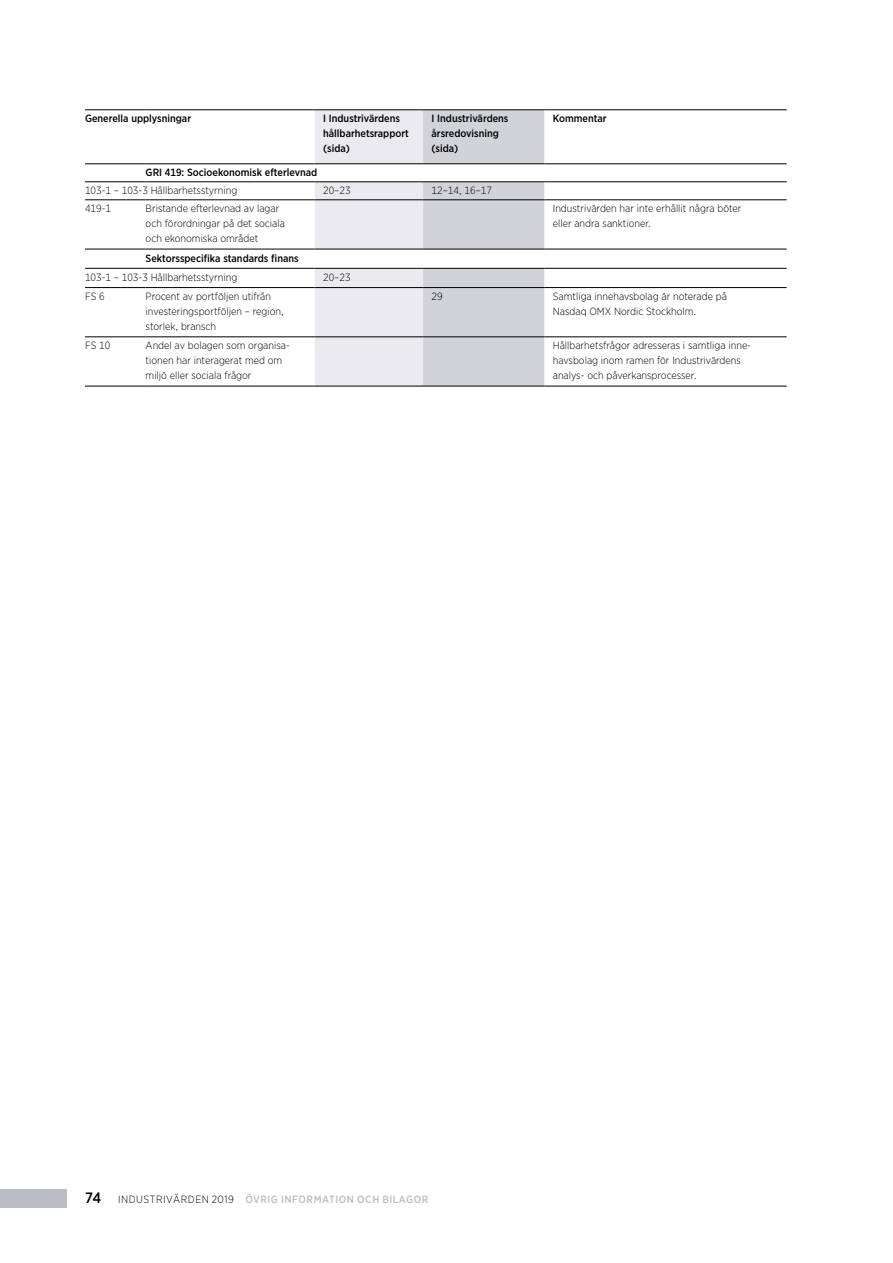
<style>
.page{position:relative;width:893px;height:1263px;background:#fff}
.page>*{position:absolute;margin:0;border:0;box-sizing:border-box;transform-origin:0 0}
.Tabelltext{font:300 10.5px/15px "Gotham Narrow";color:#000}
.Tabelltext-2{font:500 10.5px "Gotham Narrow";color:#000}
.t1{font:500 10.5px "Gotham Narrow";letter-spacing:.05em;color:#babdc6}
.s1{font-size:15px;color:#000}
.s2{font-weight:300;color:#000}
</style>
<div class="page">
<div style="left:0;top:1190px;width:67px;height:18px;background:#babdc6"></div>
<svg style="left:315px;top:111px;width:229px;height:275px"></svg>
<hr style="left:85px;top:337px;width:61px;height:1px;background:#000">
<hr style="left:146px;top:337px;width:169px;height:1px;background:#000">
<hr style="left:315px;top:337px;width:108px;height:1px;background:#000">
<hr style="left:423px;top:337px;width:121px;height:1px;background:#000">
<hr style="left:544px;top:337px;width:243px;height:1px;background:#000">
<hr style="left:85px;top:164px;width:61px;height:1px;background:#000">
<hr style="left:146px;top:164px;width:169px;height:1px;background:#000">
<hr style="left:315px;top:164px;width:108px;height:1px;background:#000">
<hr style="left:423px;top:164px;width:121px;height:1px;background:#000">
<hr style="left:544px;top:164px;width:243px;height:1px;background:#000">
<hr style="left:85px;top:182px;width:61px;height:1px;background:#000">
<hr style="left:146px;top:182px;width:169px;height:1px;background:#000">
<hr style="left:315px;top:182px;width:108px;height:1px;background:#000">
<hr style="left:423px;top:182px;width:121px;height:1px;background:#000">
<hr style="left:544px;top:182px;width:243px;height:1px;background:#000">
<hr style="left:85px;top:200px;width:61px;height:1px;background:#000">
<hr style="left:146px;top:200px;width:169px;height:1px;background:#000">
<hr style="left:315px;top:200px;width:108px;height:1px;background:#000">
<hr style="left:423px;top:200px;width:121px;height:1px;background:#000">
<hr style="left:544px;top:200px;width:243px;height:1px;background:#000">
<hr style="left:85px;top:249px;width:61px;height:1px;background:#000">
<hr style="left:146px;top:249px;width:169px;height:1px;background:#000">
<hr style="left:315px;top:249px;width:108px;height:1px;background:#000">
<hr style="left:423px;top:249px;width:121px;height:1px;background:#000">
<hr style="left:544px;top:249px;width:243px;height:1px;background:#000">
<hr style="left:85px;top:268px;width:61px;height:1px;background:#000">
<hr style="left:146px;top:268px;width:169px;height:1px;background:#000">
<hr style="left:315px;top:268px;width:108px;height:1px;background:#000">
<hr style="left:423px;top:268px;width:121px;height:1px;background:#000">
<hr style="left:544px;top:268px;width:243px;height:1px;background:#000">
<hr style="left:85px;top:287px;width:61px;height:1px;background:#000">
<hr style="left:146px;top:287px;width:169px;height:1px;background:#000">
<hr style="left:315px;top:287px;width:108px;height:1px;background:#000">
<hr style="left:423px;top:287px;width:121px;height:1px;background:#000">
<hr style="left:544px;top:287px;width:243px;height:1px;background:#000">
<hr style="left:85px;top:386px;width:61px;height:1px;background:#000">
<hr style="left:146px;top:386px;width:169px;height:1px;background:#000">
<hr style="left:315px;top:386px;width:108px;height:1px;background:#000">
<hr style="left:423px;top:386px;width:121px;height:1px;background:#000">
<hr style="left:544px;top:386px;width:243px;height:1px;background:#000">
<hr style="left:85px;top:110px;width:61px;height:1px;background:#000">
<hr style="left:146px;top:110px;width:169px;height:1px;background:#000">
<hr style="left:315px;top:110px;width:108px;height:1px;background:#000">
<hr style="left:423px;top:110px;width:121px;height:1px;background:#000">
<hr style="left:544px;top:110px;width:243px;height:1px;background:#000">
<p class="Tabelltext-2" style="left:85px;top:112px;width:108px">Generella upplysningar</p>
<p class="Tabelltext-2" style="left:323px;top:112px;width:78px">I Industrivärdens</p>
<p class="Tabelltext-2" style="left:323px;top:127px;width:87px">hållbarhetsrapport</p>
<p class="Tabelltext-2" style="left:323px;top:142px;width:28px">(sida)</p>
<p class="Tabelltext-2" style="left:432px;top:112px;width:78px">I Industrivärdens</p>
<p class="Tabelltext-2" style="left:432px;top:127px;width:69px">årsredovisning</p>
<p class="Tabelltext-2" style="left:432px;top:142px;width:28px">(sida)</p>
<p class="Tabelltext-2" style="left:553px;top:112px;width:55px">Kommentar</p>
<p class="Tabelltext-2" style="left:146px;top:166px;width:173px">GRI 419: Socioekonomisk efterlevnad</p>
<p class="Tabelltext" style="left:85px;top:183px;width:154px">103-1 – 103-3 Hållbarhetsstyrning</p>
<p class="Tabelltext" style="left:323px;top:183px;width:29px">20–23</p>
<p class="Tabelltext" style="left:432px;top:183px;width:62px">12–14, 16–17</p>
<p class="Tabelltext" style="left:85px;top:201px;width:28px">419-1</p>
<p class="Tabelltext" style="left:146px;top:201px;width:141px">Bristande efterlevnad av lagar och förordningar på det sociala och ekonomiska området</p>
<p class="Tabelltext" style="left:553px;top:201px;width:190px">Industrivärden har inte erhållit några böter eller andra sanktioner.</p>
<p class="Tabelltext-2" style="left:146px;top:251px;width:155px">Sektorsspecifika standards finans</p>
<p class="Tabelltext" style="left:85px;top:269px;width:154px">103-1 – 103-3 Hållbarhetsstyrning</p>
<p class="Tabelltext" style="left:323px;top:269px;width:29px">20–23</p>
<p class="Tabelltext" style="left:85px;top:289px;width:21px">FS 6</p>
<p class="Tabelltext" style="left:146px;top:289px;width:140px">Procent av portföljen utifrån investeringsportföljen – region, storlek, bransch</p>
<p class="Tabelltext" style="left:432px;top:289px;width:13px">29</p>
<p class="Tabelltext" style="left:553px;top:289px;width:176px">Samtliga innehavsbolag är noterade på<br>Nasdaq OMX Nordic Stockholm.</p>
<p class="Tabelltext" style="left:85px;top:338px;width:27px">FS 10</p>
<p class="Tabelltext" style="left:146px;top:338px;width:146px">Andel av bolagen som organisa&shy;tionen har interagerat med om miljö eller sociala frågor</p>
<p class="Tabelltext" style="left:553px;top:338px;width:200px">Hållbarhetsfrågor adresseras i samtliga inne&shy;havsbolag inom ramen för Industrivärdens analys- och påverkansprocesser.</p>
<p class="t1" style="left:85px;top:1193px;width:345px"><span class="s1">74</span> <span class="s2">INDUSTRIVÄRDEN 2019</span> ÖVRIG INFORMATION OCH BILAGOR</p>
</div>
